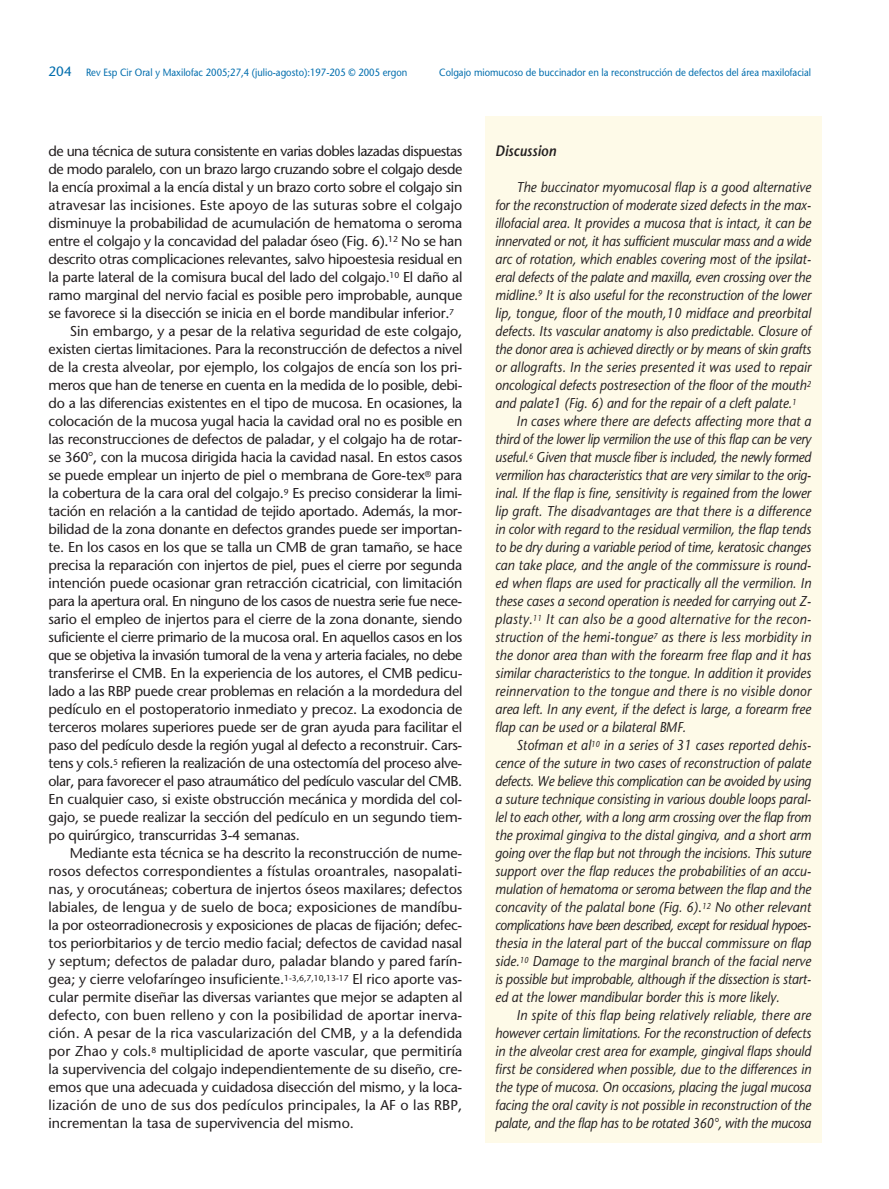
<style>
.page{position:relative;width:889px;height:1189px;background:#fff}
.page>*{position:absolute;margin:0;border:0;box-sizing:border-box;transform-origin:0 0}
.t1{font:italic 600 15px "Stone Sans";color:#231f20;scale:.9 1}
.t2{font:italic 14.25px/18px "Stone Sans";color:#231f20;text-align:justify;scale:.9 1}
.t3{font:14.25px "Stone Sans";letter-spacing:-.015em;color:#231f20}
.t4{font:14.25px "Stone Sans";letter-spacing:-.035em;color:#231f20}
.t5{font:14.25px "Stone Sans";letter-spacing:.005em;color:#231f20}
.t6{font:14.25px "Stone Sans";letter-spacing:.01em;color:#231f20}
.t7{font:10.5px "Stone Sans";color:#006dad;scale:.9 1}
.s1{font-size:13.5px}
.s2{font-style:normal}
</style>
<div class="page">
<div style="left:485px;top:116px;width:337px;height:1027px;background:#fefae8"></div>
<p class="t7" style="left:49px;top:68px;width:400px"><span class="s1">204</span> Rev Esp Cir Oral y Maxilofac 2005;27,4 (julio-agosto):197-205 © 2005 ergon</p>
<p class="t7" style="left:439px;top:68px;width:415px">Colgajo miomucoso de buccinador en la reconstrucción de defectos del área maxilofacial</p>
<p class="t4" style="left:49px;top:146px;width:415px">de una técnica de sutura consistente en varias dobles lazadas dispuestas</p>
<p class="t3" style="left:49px;top:164px;width:415px">de modo paralelo, con un brazo largo cruzando sobre el colgajo desde</p>
<p class="t3" style="left:49px;top:182px;width:415px">la encía proximal a la encía distal y un brazo corto sobre el colgajo sin</p>
<p class="t6" style="left:49px;top:200px;width:415px">atravesar las incisiones. Este apoyo de las suturas sobre el colgajo</p>
<p class="t3" style="left:49px;top:218px;width:415px">disminuye la probabilidad de acumulación de hematoma o seroma</p>
<p class="t3" style="left:49px;top:236px;width:415px">entre el colgajo y la concavidad del paladar óseo (Fig. 6).<sup>12</sup> No se han</p>
<p class="t3" style="left:49px;top:254px;width:415px">descrito otras complicaciones relevantes, salvo hipoestesia residual en</p>
<p class="t3" style="left:49px;top:272px;width:415px">la parte lateral de la comisura bucal del lado del colgajo.<sup>10</sup> El daño al</p>
<p class="t3" style="left:49px;top:290px;width:415px">ramo marginal del nervio facial es posible pero improbable, aunque</p>
<p class="t3" style="left:49px;top:308px;width:407px">se favorece si la disección se inicia en el borde mandibular inferior.<sup>7</sup></p>
<p class="t3" style="left:70px;top:326px;width:394px">Sin embargo, y a pesar de la relativa seguridad de este colgajo,</p>
<p class="t3" style="left:49px;top:344px;width:415px">existen ciertas limitaciones. Para la reconstrucción de defectos a nivel</p>
<p class="t3" style="left:49px;top:362px;width:415px">de la cresta alveolar, por ejemplo, los colgajos de encía son los pri-</p>
<p class="t3" style="left:49px;top:380px;width:415px">meros que han de tenerse en cuenta en la medida de lo posible, debi-</p>
<p class="t3" style="left:49px;top:398px;width:415px">do a las diferencias existentes en el tipo de mucosa. En ocasiones, la</p>
<p class="t3" style="left:49px;top:416px;width:415px">colocación de la mucosa yugal hacia la cavidad oral no es posible en</p>
<p class="t3" style="left:49px;top:434px;width:415px">las reconstrucciones de defectos de paladar, y el colgajo ha de rotar-</p>
<p class="t3" style="left:49px;top:452px;width:415px">se 360°, con la mucosa dirigida hacia la cavidad nasal. En estos casos</p>
<p class="t3" style="left:49px;top:470px;width:415px">se puede emplear un injerto de piel o membrana de Gore-tex<sup>®</sup> para</p>
<p class="t3" style="left:49px;top:488px;width:415px">la cobertura de la cara oral del colgajo.<sup>9</sup> Es preciso considerar la limi-</p>
<p class="t3" style="left:49px;top:506px;width:415px">tación en relación a la cantidad de tejido aportado. Además, la mor-</p>
<p class="t3" style="left:49px;top:524px;width:415px">bilidad de la zona donante en defectos grandes puede ser importan-</p>
<p class="t3" style="left:49px;top:542px;width:415px">te. En los casos en los que se talla un CMB de gran tamaño, se hace</p>
<p class="t3" style="left:49px;top:560px;width:415px">precisa la reparación con injertos de piel, pues el cierre por segunda</p>
<p class="t3" style="left:49px;top:578px;width:415px">intención puede ocasionar gran retracción cicatricial, con limitación</p>
<p class="t4" style="left:49px;top:596px;width:415px">para la apertura oral. En ninguno de los casos de nuestra serie fue nece-</p>
<p class="t3" style="left:49px;top:614px;width:415px">sario el empleo de injertos para el cierre de la zona donante, siendo</p>
<p class="t3" style="left:49px;top:632px;width:415px">suficiente el cierre primario de la mucosa oral. En aquellos casos en los</p>
<p class="t4" style="left:49px;top:650px;width:415px">que se objetiva la invasión tumoral de la vena y arteria faciales, no debe</p>
<p class="t3" style="left:49px;top:668px;width:415px">transferirse el CMB. En la experiencia de los autores, el CMB pedicu-</p>
<p class="t3" style="left:49px;top:686px;width:415px">lado a las RBP puede crear problemas en relación a la mordedura del</p>
<p class="t3" style="left:49px;top:704px;width:415px">pedículo en el postoperatorio inmediato y precoz. La exodoncia de</p>
<p class="t3" style="left:49px;top:722px;width:415px">terceros molares superiores puede ser de gran ayuda para facilitar el</p>
<p class="t3" style="left:49px;top:740px;width:415px">paso del pedículo desde la región yugal al defecto a reconstruir. Cars-</p>
<p class="t3" style="left:49px;top:758px;width:415px">tens y cols.<sup>5</sup> refieren la realización de una ostectomía del proceso alve-</p>
<p class="t3" style="left:49px;top:776px;width:415px">olar, para favorecer el paso atraumático del pedículo vascular del CMB.</p>
<p class="t3" style="left:49px;top:794px;width:415px">En cualquier caso, si existe obstrucción mecánica y mordida del col-</p>
<p class="t3" style="left:49px;top:812px;width:415px">gajo, se puede realizar la sección del pedículo en un segundo tiem-</p>
<p class="t3" style="left:49px;top:830px;width:253px">po quirúrgico, transcurridas 3-4 semanas.</p>
<p class="t3" style="left:70px;top:848px;width:394px">Mediante esta técnica se ha descrito la reconstrucción de nume-</p>
<p class="t5" style="left:49px;top:866px;width:415px">rosos defectos correspondientes a fístulas oroantrales, nasopalati-</p>
<p class="t3" style="left:49px;top:884px;width:415px">nas, y orocutáneas; cobertura de injertos óseos maxilares; defectos</p>
<p class="t3" style="left:49px;top:902px;width:415px">labiales, de lengua y de suelo de boca; exposiciones de mandíbu-</p>
<p class="t3" style="left:49px;top:920px;width:415px">la por osteorradionecrosis y exposiciones de placas de fijación; defec-</p>
<p class="t3" style="left:49px;top:938px;width:415px">tos periorbitarios y de tercio medio facial; defectos de cavidad nasal</p>
<p class="t3" style="left:49px;top:956px;width:415px">y septum; defectos de paladar duro, paladar blando y pared farín-</p>
<p class="t3" style="left:49px;top:974px;width:415px">gea; y cierre velofaríngeo insuficiente.<sup>1-3,6,7,10,13-17</sup> El rico aporte vas-</p>
<p class="t3" style="left:49px;top:992px;width:415px">cular permite diseñar las diversas variantes que mejor se adapten al</p>
<p class="t6" style="left:49px;top:1010px;width:415px">defecto, con buen relleno y con la posibilidad de aportar inerva-</p>
<p class="t5" style="left:49px;top:1028px;width:415px">ción. A pesar de la rica vascularización del CMB, y a la defendida</p>
<p class="t5" style="left:49px;top:1046px;width:415px">por Zhao y cols.<sup>8</sup> multiplicidad de aporte vascular, que permitiría</p>
<p class="t3" style="left:49px;top:1064px;width:415px">la supervivencia del colgajo independientemente de su diseño, cre-</p>
<p class="t3" style="left:49px;top:1082px;width:415px">emos que una adecuada y cuidadosa disección del mismo, y la loca-</p>
<p class="t6" style="left:49px;top:1100px;width:415px">lización de uno de sus dos pedículos principales, la AF o las RBP,</p>
<p class="t3" style="left:49px;top:1118px;width:307px">incrementan la tasa de supervivencia del mismo.</p>
<p class="t1" style="left:495px;top:145px;width:69px">Discussion</p>
<p class="t2" style="left:495px;top:180px;width:353px;text-indent:21px">The buccinator myomucosal flap is a good alternative for the reconstruction of moderate sized defects in the max&shy;illofacial area. It provides a mucosa that is intact, it can be innervated or not, it has sufficient muscular mass and a wide arc of rotation, which enables covering most of the ipsilat&shy;eral defects of the palate and maxilla, even crossing over the midline.<sup>9</sup> It is also useful for the reconstruction of the lower lip, tongue, floor of the mouth,10 midface and preorbital defects. Its vascular anatomy is also predictable. Closure of the donor area is achieved directly or by means of skin grafts or allografts. In the series presented it was used to repair oncological defects postresection of the floor of the mouth<sup>2 </sup>and palate1 (Fig. 6) and for the repair of a cleft palate.<sup>1</sup></p>
<p class="t2" style="left:495px;top:414px;width:353px;text-indent:21px">In cases where there are defects affecting more that a third of the lower lip vermilion the use of this flap can be very useful.<sup>6</sup> Given that muscle fiber is included, the newly formed vermilion has characteristics that are very similar to the orig&shy;inal. If the flap is fine, sensitivity is regained from the lower lip graft. The disadvantages are that there is a difference in color with regard to the residual vermilion, the flap tends to be dry during a variable period of time, keratosic changes can take place, and the angle of the commissure is round&shy;ed when flaps are used for practically all the vermilion. In these cases a second operation is needed for carrying out Z&shy;plasty.<sup>11</sup> It can also be a good alternative for the recon&shy;struction of the hemi-tongue<sup>7</sup> as there is less morbidity in the donor area than with the forearm free flap and it has similar characteristics to the tongue. In addition it provides reinnervation to the tongue and there is no visible donor area left. In any event, if the defect is large, a forearm free flap can be used or a bilateral BMF.</p>
<p class="t2" style="left:495px;top:738px;width:353px;text-indent:21px">Stofman et al<sup>10</sup> in a series of 31 cases reported dehis&shy;cence of the suture in two cases of reconstruction of palate defects. We believe this complication can be avoided by using a suture technique consisting in various double loops paral&shy;lel to each other, with a long arm crossing over the flap from the proximal gingiva to the distal gingiva, and a short arm going over the flap but not through the incisions. This suture support over the flap reduces the probabilities of an accu&shy;mulation of hematoma or seroma between the flap and the concavity of the palatal bone (Fig. 6)<span class="s2">.</span><sup>12</sup> No other relevant complications have been described, except for residual hypoes&shy;thesia in the lateral part of the buccal commissure on flap side.<sup>10</sup> Damage to the marginal branch of the facial nerve is possible but improbable, although if the dissection is start&shy;ed at the lower mandibular border this is more likely.</p>
<p class="t2" style="left:495px;top:1008px;width:353px;text-indent:21px">In spite of this flap being relatively reliable, there are however certain limitations. For the reconstruction of defects in the alveolar crest area for example, gingival flaps should first be considered when possible, due to the differences in the type of mucosa. On occasions, placing the jugal mucosa facing the oral cavity is not possible in reconstruction of the palate, and the flap has to be rotated 360°, with the mucosa</p>
</div>
